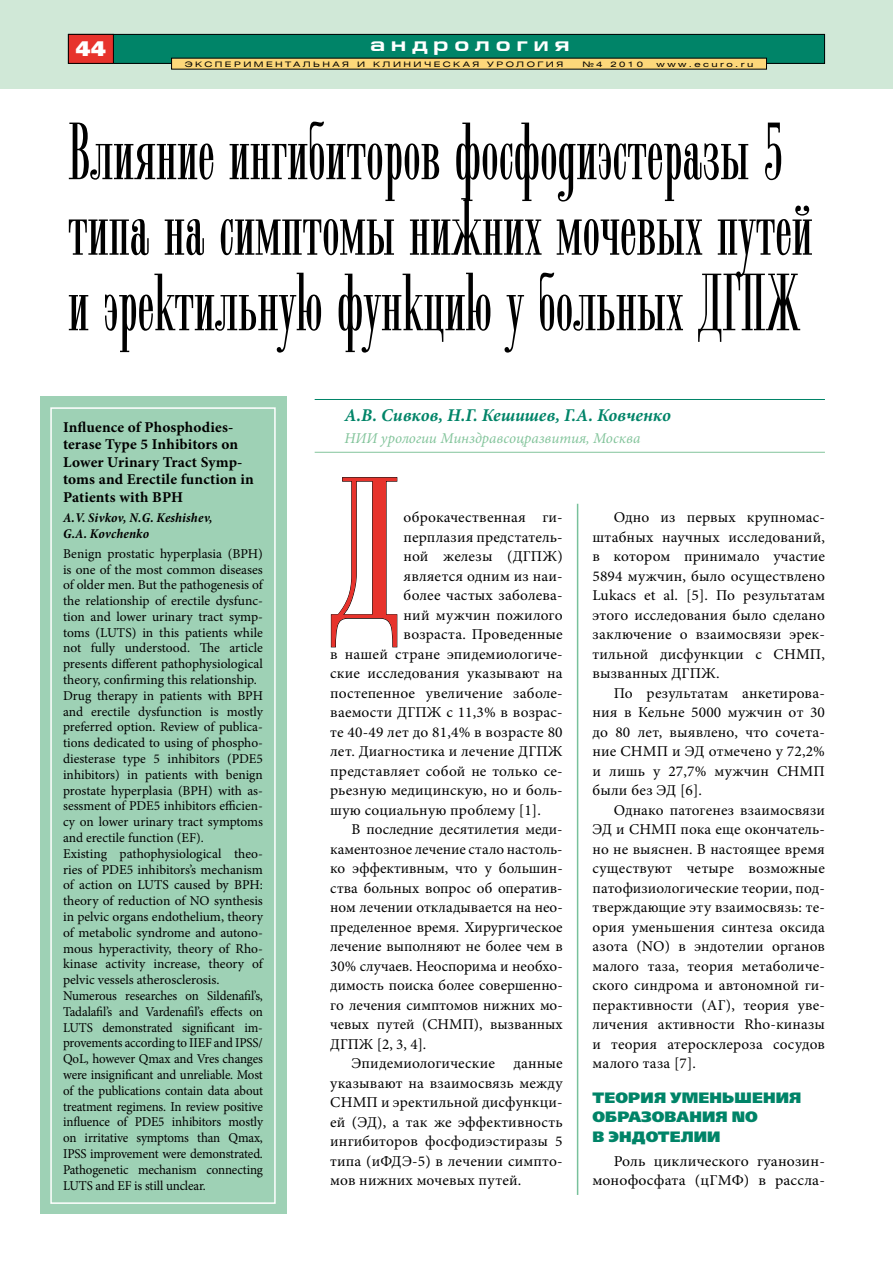
<style>
.page{position:relative;width:893px;height:1263px;background:#fff}
.page>*{position:absolute;margin:0;border:0;box-sizing:border-box;transform-origin:0 0}
.t1{font:197.25px "Radar";color:#e7332c;scale:1.14 1}
.t2{font:79.5px/75.6px "Radar";color:#000}
.t3{font:21px "Free Set Black C";color:#fff}
.t4{font:700 19.5px "Europe Ext";letter-spacing:.3em;color:#fff}
.t5{font:italic 700 18px "Minion Pro";letter-spacing:-.01em;color:#008468}
.t6{font:15px/19.5px "Minion Pro";letter-spacing:.01em;color:#000;text-align:justify}
.t7{font:700 15px/17.5px "Minion Pro";letter-spacing:.01em;color:#000}
.t8{font:15px/19.5px "Minion Pro";letter-spacing:.01em;color:#000;text-align:right;scale:1.05 1}
.t9{font:15px/19.5px "Free Set Black C";letter-spacing:.01em;color:#008468}
.t10{font:italic 15px "Minion Pro";color:#83c49b}
.t11{font:13.5px/15.8px "Minion Pro";letter-spacing:-.005em;color:#000}
.t12{font:italic 700 condensed 13.5px/15.8px "Minion Pro";letter-spacing:.005em;color:#000}
.t13{font:7.5px "Helios Ext";letter-spacing:.26em;color:#000;scale:1.25 1}
</style>
<div class="page">
<div style="left:40px;top:396px;width:246px;height:818px;background:#9ed1b5"></div>
<hr style="left:315px;top:399px;width:510px;height:1px;background:#008468">
<hr style="left:315px;top:452px;width:510px;height:1px;background:#83c49b">
<div style="left:50px;top:407px;width:226px;height:797px;border:2px solid #fff"></div>
<svg style="left:331px;top:477px;width:67px;height:171px"></svg>
<div style="left:0;top:0;width:893px;height:89px;background:#d0e8d7"></div>
<div style="left:68px;top:34px;width:757px;height:29px;background:#008468"></div>
<div style="left:68px;top:34px;width:757px;height:30px;border:1px solid #000"></div>
<div style="left:68px;top:34px;width:45px;height:29px;background:#e7332c"></div>
<div style="left:68px;top:34px;width:46px;height:30px;border:1px solid #000"></div>
<svg style="left:171px;top:58px;width:596px;height:12px;background:#d7b96a"></svg>
<hr style="left:577px;top:504px;width:1px;height:691px;background:#78c19b">
<h3 class="t3" style="left:75px;top:37px;width:33px">44</h3>
<h3 class="t4" style="left:370px;top:33px;width:201px">андрология</h3>
<p class="t13" style="left:185px;top:59px;width:145px">ЭксперименТАЛЬН АЯ И</p>
<p class="t13" style="left:373px;top:59px;width:25px">КЛИНИ</p>
<p class="t13" style="left:424px;top:59px;width:16px">Ч ЕСК</p>
<p class="t13" style="left:463px;top:59px;width:82px">АЯ УР ОЛОГИ Я</p>
<p class="t13" style="left:582px;top:59px;width:50px">№4 2010</p>
<p class="t13" style="left:657px;top:59px;width:79px">www.ecuro.ru</p>
<h2 class="t2" style="left:68px;top:119px;width:746px">Влияние ингибиторов фосфодиэстеразы 5 типа на симптомы нижних мочевых путей и эректильную функцию у больных ДГПЖ</h2>
<p class="t7" style="left:63px;top:418px;width:192px">Influence of Phosphodies&shy;terase Type 5 Inhibitors on<br>Lower Urinary Tract Symp&shy;toms and Erectile function in<br>Patients with BPH</p>
<p class="t12" style="left:63px;top:510px;width:151px">A.V. Sivkov, N.G. Keshishev,<br>G.A. Kovchenko</p>
<p class="t11" style="left:63px;top:546px;width:201px">Benign prostatic hyperplasia (BPH) is one of the most common diseases of older men. But the pathogenesis of the relationship of erectile dysfunc&shy;tion and lower urinary tract symp&shy;toms (LUTS) in this patients while not fully understood. The article presents different pathophysiological theory, confirming this relationship.<br>Drug therapy in patients with BPH and erectile dysfunction is mostly preferred option. Review of publica&shy;tions dedicated to using of phospho&shy;diesterase type 5 inhibitors (PDE5 inhibitors) in patients with benign prostate hyperplasia (BPH) with as&shy;sessment of PDE5 inhibitors efficien&shy;cy on lower urinary tract symptoms and erectile function (EF).<br>Existing pathophysiological theo&shy;ries of PDE5 inhibitors’s mechanism of action on LUTS caused by BPH: theory of reduction of NO synthesis in pelvic organs endothelium, theory of metabolic syndrome and autono&shy;mous hyperactivity, theory of Rho&shy;kinase activity increase, theory of pelvic vessels atherosclerosis.<br>Numerous researches on Sildenafil’s, Tadalafil’s and Vardenafil’s effects on LUTS demonstrated significant im&shy;provements according to IIEF and IPSS/ QоL, however Qmax and Vres changes were insignificant and unreliable. Most of the publications contain data about treatment regimens. In review positive influence of PDE5 inhibitors mostly on irritative symptoms than Qmax, IPSS improvement were demonstrated.<br>Pathogenetic mechanism connecting LUTS and EF is still unclear.</p>
<p class="t5" style="left:344px;top:403px;width:328px">А.В. Сивков, Н.Г. Кешишев, Г.А. Ковченко</p>
<p class="t10" style="left:344px;top:428px;width:298px">НИИ урологии Минздравсоцразвития, Москва</p>
<h1 class="t1" style="left:330px;top:449px;width:62px">Д</h1>
<p class="t6" style="left:404px;top:508px;width:161px">оброкачественная ги-</p>
<p class="t6" style="left:404px;top:527px;width:161px">перплазия предстатель-</p>
<p class="t6" style="left:404px;top:547px;width:161px">ной железы (ДГПЖ)</p>
<p class="t6" style="left:404px;top:566px;width:161px">является одним из наи-</p>
<p class="t6" style="left:404px;top:586px;width:161px">более частых заболева-</p>
<p class="t6" style="left:404px;top:605px;width:161px">ний мужчин пожилого</p>
<p class="t6" style="left:404px;top:625px;width:161px">возраста. Проведенные</p>
<p class="t6" style="left:330px;top:644px;width:234px">в нашей стране эпидемиологиче-</p>
<p class="t6" style="left:330px;top:664px;width:234px">ские исследования указывают на</p>
<p class="t6" style="left:330px;top:683px;width:234px">постепенное увеличение заболе-</p>
<p class="t6" style="left:330px;top:703px;width:234px">ваемости ДГПЖ с 11,3% в возрас-</p>
<p class="t6" style="left:330px;top:722px;width:234px">те 40-49 лет до 81,4% в возрасте 80</p>
<p class="t6" style="left:330px;top:742px;width:234px">лет. Диагностика и лечение ДГПЖ</p>
<p class="t6" style="left:330px;top:761px;width:234px">представляет собой не только се-</p>
<p class="t6" style="left:330px;top:781px;width:234px">рьезную медицинскую, но и боль-</p>
<p class="t6" style="left:330px;top:800px;width:212px">шую социальную проблему [1].</p>
<p class="t6" style="left:351px;top:820px;width:213px">В последние десятилетия меди-</p>
<p class="t6" style="left:330px;top:839px;width:234px">каментозное лечение стало настоль-</p>
<p class="t6" style="left:330px;top:859px;width:234px">ко эффективным, что у большин-</p>
<p class="t6" style="left:330px;top:878px;width:234px">ства больных вопрос об оператив-</p>
<p class="t6" style="left:330px;top:898px;width:234px">ном лечении откладывается на нео-</p>
<p class="t6" style="left:330px;top:917px;width:234px">пределенное время. Хирургическое</p>
<p class="t6" style="left:330px;top:937px;width:234px">лечение выполняют не более чем в</p>
<p class="t6" style="left:330px;top:956px;width:234px">30% случаев. Неоспорима и необхо-</p>
<p class="t6" style="left:330px;top:976px;width:234px">димость поиска более совершенно-</p>
<p class="t6" style="left:330px;top:995px;width:234px">го лечения симптомов нижних мо-</p>
<p class="t6" style="left:330px;top:1015px;width:234px">чевых путей (СНМП), вызванных</p>
<p class="t6" style="left:330px;top:1034px;width:98px">ДГПЖ [2, 3, 4].</p>
<p class="t6" style="left:351px;top:1054px;width:213px">Эпидемиологические данные</p>
<p class="t6" style="left:330px;top:1073px;width:234px">указывают на взаимосвязь между</p>
<p class="t6" style="left:330px;top:1093px;width:234px">СНМП и эректильной дисфункци-</p>
<p class="t6" style="left:330px;top:1112px;width:234px">ей (ЭД), а так же эффективность</p>
<p class="t6" style="left:330px;top:1132px;width:234px">ингибиторов фосфодиэстиразы 5</p>
<p class="t6" style="left:330px;top:1151px;width:234px">типа (иФДЭ-5) в лечении симпто-</p>
<p class="t6" style="left:330px;top:1171px;width:193px">мов нижних мочевых путей.</p>
<p class="t6" style="left:592px;top:508px;width:234px;text-indent:21px">Одно из первых крупномас&shy;штабных научных исследований, в котором принимало участие 5894 мужчин, было осуществлено Lukacs et al. [5]. По результатам этого исследования было сделано заключение о взаимосвязи эрек&shy;тильной дисфункции с СНМП, вызванных ДГПЖ.</p>
<p class="t6" style="left:592px;top:683px;width:234px;text-indent:21px">По результатам анкетирова&shy;ния в Кельне 5000 мужчин от 30 до 80 лет, выявлено, что сочета&shy;ние СНМП и ЭД отмечено у 72,2% и лишь у 27,7% мужчин СНМП были без ЭД [6].</p>
<p class="t6" style="left:592px;top:800px;width:234px;text-indent:21px">Однако патогенез взаимосвязи ЭД и СНМП пока еще окончатель&shy;но не выяснен. В настоящее время существуют четыре возможные патофизиологические теории, под&shy;тверждающие эту взаимосвязь: те&shy;ория уменьшения синтеза оксида азота (NO) в эндотелии органов малого таза, теория метаболиче&shy;ского синдрома и автономной ги&shy;перактивности (АГ), теория уве&shy;личения активности Rho-киназы и теория атеросклероза сосудов малого таза [7].</p>
<p class="t9" style="left:592px;top:1088px;width:210px">Теория уменьшения образования NO<br>в эндотелии</p>
<p class="t8" style="left:592px;top:1151px;width:223px">Роль циклического гуанозин&shy;монофосфата (цГМФ) в рассла-</p>
</div>
